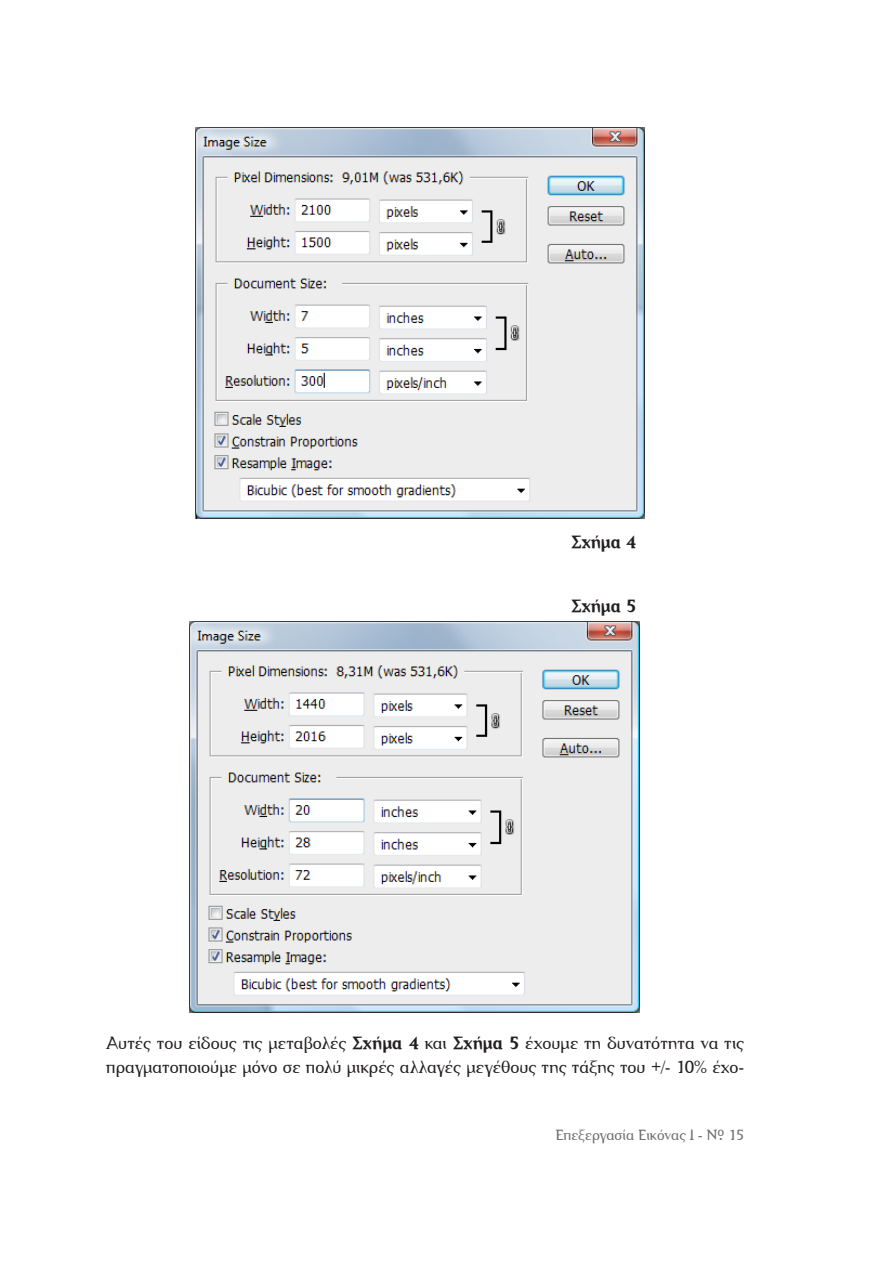
<style>
.page{position:relative;width:893px;height:1263px;background:#fff}
.page>*{position:absolute;margin:0;border:0;box-sizing:border-box;transform-origin:0 0}
.text{font:300 18px/24px "Cf Derrida";color:#231f20}
.t1{font:300 18px "Cf Derrida";color:#231f20}
.t2{font:300 15px "Cf Derrida";color:#6c6d70}
.s1{font-style:inherit}
</style>
<div class="page">
<img style="left:196px;top:128px;width:449px;height:391px">
<img style="left:190px;top:621px;width:449px;height:391px">
<p class="t1" style="left:571px;top:532px;width:67px">Σχήμα 4</p>
<p class="t1" style="left:571px;top:596px;width:67px">Σχήμα 5</p>
<p class="text" style="left:106px;top:1032px;width:639px">Αυτές του είδους τις μεταβολές <span class="s1">Σχήμα 4</span> και <span class="s1">Σχήμα 5</span> έχουμε τη δυνατότητα να τις πραγματοποιούμε μόνο σε πολύ μικρές αλλαγές μεγέθους της τάξης του +/- 10% έχο-</p>
<p class="t2" style="left:555px;top:1127px;width:190px">Επεξεργασία Εικόνας I - # 15</p>
</div>
